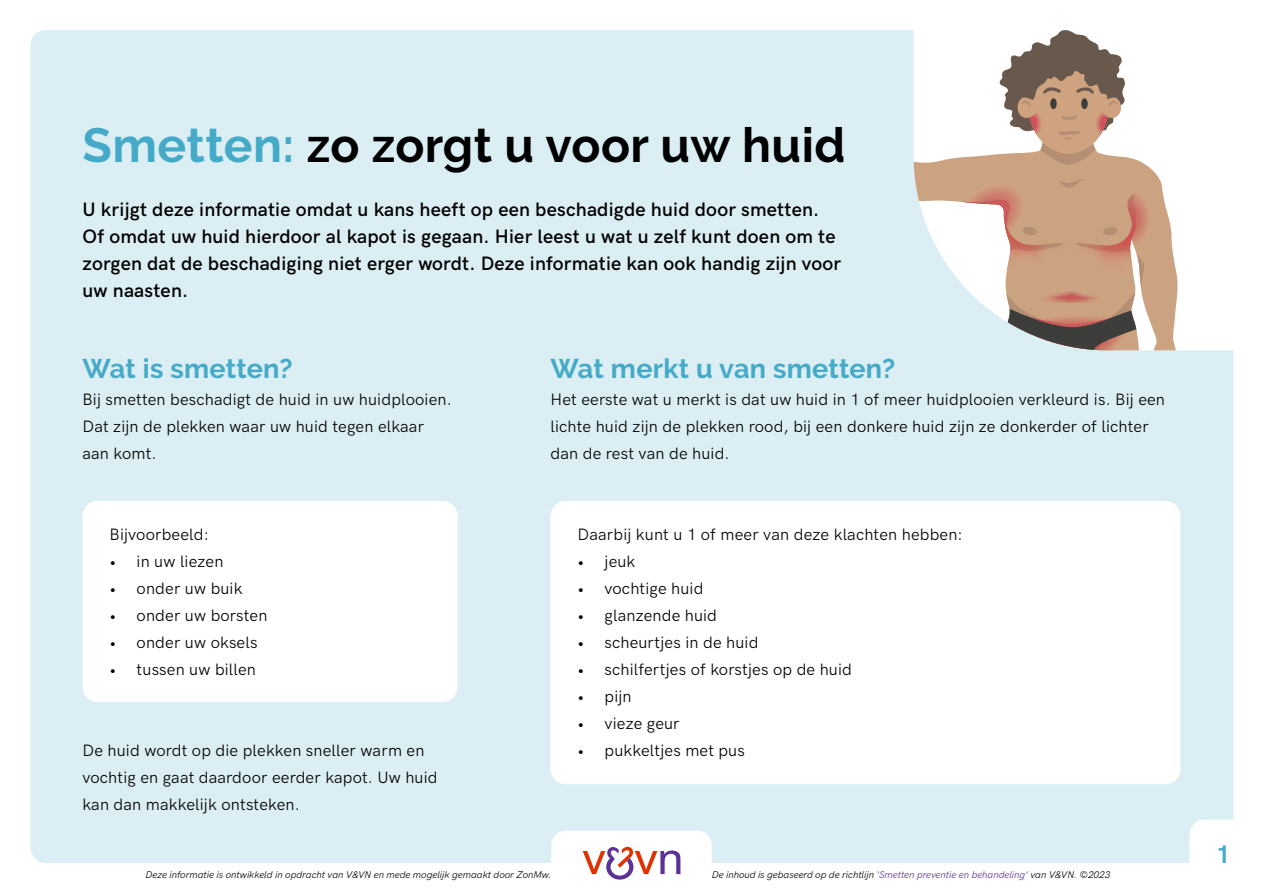
<style>
.page{position:relative;width:1263px;height:893px;background:#fff}
.page>*{position:absolute;margin:0;border:0;box-sizing:border-box;transform-origin:0 0}
.Titel__H1{font:700 48px "Raleway";letter-spacing:.01em;color:#000}
.Kop_1__H2{font:700 27px "Raleway";letter-spacing:.01em;color:#45aac7}
.t1{font:700 25.5px "HK Grotesk";color:#45aac7}
.t2{font:600 19.5px/27px "HK Grotesk";letter-spacing:.01em;color:#000}
.Broodtekst__p{font:16.5px/27px "HK Grotesk";letter-spacing:.01em;color:#000}
.Opsomming__p{font:16.5px "HK Grotesk";letter-spacing:.01em;color:#000}
.t3{font:italic 9.75px "HK Grotesk";color:#000}
.s1{color:#45aac7}
.s2{color:#5d3297}
</style>
<div class="page">
<div style="left:31px;top:30px;width:1203px;height:833px;background:#daeef4;border-radius:15px"></div>
<div style="left:1189px;top:819px;width:74px;height:74px;background:#fff;border-radius:15px"></div>
<div style="left:551px;top:830px;width:161px;height:63px;background:#fff;border-radius:15px"></div>
<svg style="left:583px;top:846px;width:97px;height:34px"></svg>
<div style="left:913px;top:30px;width:321px;height:320px;background:#fff"></div>
<svg style="left:913px;top:132px;width:267px;height:218px"></svg>
<img style="left:1144px;top:190px;width:9px;height:60px">
<svg style="left:998px;top:30px;width:128px;height:135px"></svg>
<svg style="left:960px;top:177px;width:184px;height:173px"></svg>
<div style="left:550px;top:501px;width:630px;height:283px;background:#fff;border-radius:15px"></div>
<div style="left:83px;top:501px;width:375px;height:201px;background:#fff;border-radius:15px"></div>
<h1 class="Titel__H1" style="left:82px;top:118px;width:764px"><span class="s1">Smetten:</span> zo zorgt u voor uw huid</h1>
<p class="t2" style="left:82px;top:194px;width:760px">U krijgt deze informatie omdat u kans heeft op een beschadigde huid door smetten.<br>Of omdat uw huid hierdoor al kapot is gegaan. Hier leest u wat u zelf kunt doen om te zorgen dat de beschadiging niet erger wordt. Deze informatie kan ook handig zijn voor uw naasten.</p>
<h2 class="Kop_1__H2" style="left:82px;top:353px;width:212px">Wat is smetten?</h2>
<p class="Broodtekst__p" style="left:82px;top:385px;width:371px">Bij smetten beschadigt de huid in uw huidplooien.<br>Dat zijn de plekken waar uw huid tegen elkaar aan komt.</p>
<p class="Broodtekst__p" style="left:110px;top:520px;width:101px">Bijvoorbeeld:</p>
<p class="Opsomming__p" style="left:110px;top:549px;width:115px">• in uw liezen</p>
<p class="Opsomming__p" style="left:110px;top:576px;width:134px">• onder uw buik</p>
<p class="Opsomming__p" style="left:110px;top:603px;width:159px">• onder uw borsten</p>
<p class="Opsomming__p" style="left:110px;top:630px;width:149px">• onder uw oksels</p>
<p class="Opsomming__p" style="left:110px;top:657px;width:148px">• tussen uw billen</p>
<p class="Broodtekst__p" style="left:82px;top:736px;width:357px">De huid wordt op die plekken sneller warm en vochtig en gaat daardoor eerder kapot. Uw huid kan dan makkelijk ontsteken.</p>
<h2 class="Kop_1__H2" style="left:550px;top:353px;width:346px">Wat merkt u van smetten?</h2>
<p class="Broodtekst__p" style="left:550px;top:385px;width:616px">Het eerste wat u merkt is dat uw huid in 1 of meer huidplooien verkleurd is. Bij een lichte huid zijn de plekken rood, bij een donkere huid zijn ze donkerder of lichter dan de rest van de huid.</p>
<p class="Broodtekst__p" style="left:578px;top:520px;width:387px">Daarbij kunt u 1 of meer van deze klachten hebben:</p>
<p class="Opsomming__p" style="left:578px;top:549px;width:59px">• jeuk</p>
<p class="Opsomming__p" style="left:578px;top:576px;width:127px">• vochtige huid</p>
<p class="Opsomming__p" style="left:578px;top:603px;width:141px">• glanzende huid</p>
<p class="Opsomming__p" style="left:578px;top:630px;width:182px">• scheurtjes in de huid</p>
<p class="Opsomming__p" style="left:578px;top:657px;width:276px">• schilfertjes of korstjes op de huid</p>
<p class="Opsomming__p" style="left:578px;top:684px;width:56px">• pijn</p>
<p class="Opsomming__p" style="left:578px;top:711px;width:104px">• vieze geur</p>
<p class="Opsomming__p" style="left:578px;top:738px;width:169px">• pukkeltjes met pus</p>
<p class="t3" style="left:145px;top:867px;width:407px">Deze informatie is ontwikkeld in opdracht van V&amp;VN en mede mogelijk gemaakt door ZonMw.</p>
<p class="t3" style="left:712px;top:867px;width:400px">De inhoud is gebaseerd op de richtlijn <span class="s2">‘Smetten preventie en behandeling’</span> van V&amp;VN. ©2023</p>
<h3 class="t1" style="left:1216px;top:835px;width:16px">1</h3>
</div>
